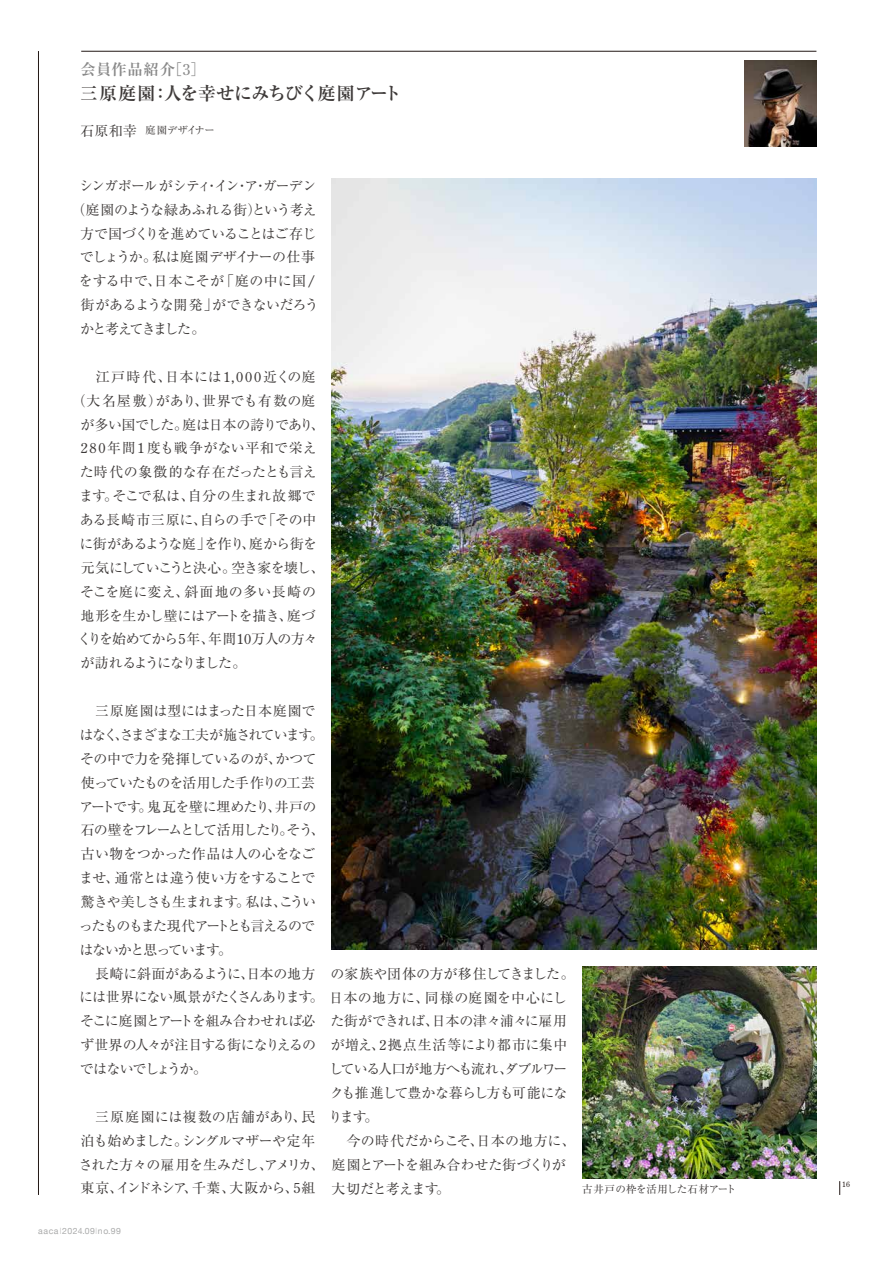
<style>
.page{position:relative;width:893px;height:1263px;background:#fff}
.page>*{position:absolute;margin:0;border:0;box-sizing:border-box;transform-origin:0 0}
.t1{font:700 18px "Ryumin Pro";letter-spacing:-.025em;color:#3e3a39}
.t2{font:700 15.3px "Ryumin Pro";letter-spacing:.045em;color:#898989}
.t3{font:13.95px/23.9px "Ryumin Pro";letter-spacing:-.06em;color:#3e3a39}
.t4{font:13.95px/23.9px "Ryumin Pro";letter-spacing:-.04em;color:#3e3a39}
.t5{font:13.95px/23.9px "Ryumin Pro";letter-spacing:-.02em;color:#3e3a39}
.t6{font:13.95px "Ryumin Pro";letter-spacing:.015em;color:#3e3a39}
.t7{font:13.95px "Ryumin Pro";letter-spacing:-.065em;color:#3e3a39}
.t8{font:13.95px "Ryumin Pro";letter-spacing:-.07em;color:#3e3a39}
.t9{font:13.95px "Ryumin Pro";letter-spacing:.04em;color:#3e3a39}
.t10{font:13.95px "Ryumin Pro";letter-spacing:-.075em;color:#3e3a39}
.t11{font:13.95px "Ryumin Pro";letter-spacing:.025em;color:#3e3a39}
.t12{font:13.95px "Ryumin Pro";color:#3e3a39}
.t13{font:13.95px "Ryumin Pro";letter-spacing:-.015em;color:#3e3a39}
.t14{font:13.95px "Ryumin Pro";letter-spacing:.01em;color:#3e3a39}
.t15{font:13.95px "Ryumin Pro";letter-spacing:.02em;color:#3e3a39}
.t16{font:13.95px "Ryumin Pro";letter-spacing:-.14em;color:#3e3a39}
.t17{font:13.95px "Ryumin Pro";letter-spacing:-.105em;color:#3e3a39}
.t18{font:10.5px "Ryumin Pro";letter-spacing:-.005em;color:#3e3a39}
.t19{font:10.5px "Ryumin Pro";letter-spacing:-.045em;color:#3e3a39}
.t20{font:8.7px "Helvetica Neue";letter-spacing:.065em;color:#aaabab}
.t21{font:7.5px "Century Old Style Std";color:#221815}
.s1{font-family:"Century Old Style Std";font-weight:400}
.s2{font-weight:400}
.s3{font-size:13.95px}
.s4{font-family:"Century Old Style Std"}
</style>
<div class="page">
<hr style="left:81px;top:51px;width:735px;height:1px;background:#221815">
<hr style="left:38px;top:51px;width:1px;height:1144px;background:#221815">
<svg style="left:839px;top:1181px;width:1px;height:14px"></svg>
<img style="left:332px;top:179px;width:484px;height:770px">
<img style="left:583px;top:966px;width:233px;height:213px">
<img style="left:744px;top:61px;width:72px;height:86px">
<p class="t2" style="left:81px;top:58px;width:127px">会員作品紹介［<span class="s1">3</span><span class="s2">］</span></p>
<p class="t1" style="left:80px;top:79px;width:323px">三原庭園：人を幸せにみちびく庭園アート</p>
<p class="t19" style="left:81px;top:122px;width:136px"><span class="s3">石原和幸</span> 庭園デザイナー</p>
<p class="t7" style="left:79px;top:175px;width:239px">シンガポールがシティ・イン・ア・ガーデン</p>
<p class="t4" style="left:72px;top:197px;width:247px">（庭園のような緑あふれる街）という考え</p>
<p class="t10" style="left:80px;top:222px;width:237px">方で国づくりを進めていることはご存じ</p>
<p class="t4" style="left:80px;top:244px;width:237px">でしょうか。私は庭園デザイナーの仕事</p>
<p class="t11" style="left:79px;top:270px;width:238px">をする中で、日本こそが「庭の中に国<span class="s4">/</span></p>
<p class="t4" style="left:81px;top:292px;width:240px">街があるような開発」ができないだろう</p>
<p class="t17" style="left:80px;top:318px;width:127px">かと考えてきました。</p>
<p class="t9" style="left:81px;top:366px;width:236px">　江戸時代、日本には<span class="s4">1,000</span>近くの庭</p>
<p class="t6" style="left:72px;top:389px;width:245px">（大名屋敷）があり、世界でも有数の庭</p>
<p class="t4" style="left:80px;top:411px;width:246px">が多い国でした。庭は日本の誇りであり、</p>
<p class="t6" style="left:81px;top:437px;width:237px"><span class="s4">280</span>年間<span class="s4">1</span>度も戦争がない平和で栄え</p>
<p class="t14" style="left:80px;top:461px;width:238px">た時代の象徴的な存在だったとも言え</p>
<p class="t12" style="left:79px;top:485px;width:238px">ます。そこで私は、自分の生まれ故郷で</p>
<p class="t4" style="left:80px;top:507px;width:238px">ある長崎市三原に、自らの手で「その中</p>
<p class="t4" style="left:79px;top:531px;width:239px">に街があるような庭」を作り、庭から街を</p>
<p class="t4" style="left:81px;top:555px;width:246px">元気にしていこうと決心。空き家を壊し、</p>
<p class="t15" style="left:80px;top:580px;width:238px">そこを庭に変え、斜面地の多い長崎の</p>
<p class="t4" style="left:81px;top:602px;width:236px">地形を生かし壁にはアートを描き、庭づ</p>
<p class="t8" style="left:78px;top:628px;width:242px">くりを始めてから<span class="s4">5</span>年、年間<span class="s4">10</span>万人の方々</p>
<p class="t16" style="left:80px;top:652px;width:168px">が訪れるようになりました。</p>
<p class="t3" style="left:79px;top:698px;width:489px">　三原庭園は型にはまった日本庭園で<br>はなく、さまざまな工夫が施されています。<br>その中で力を発揮しているのが、かつて<br>使っていたものを活用した手作りの工芸<br>アートです。鬼瓦を壁に埋めたり、井戸の<br>石の壁をフレームとして活用したり。そう、<br>古い物をつかった作品は人の心をなご<br>ませ、通常とは違う使い方をすることで<br>驚きや美しさも生まれます。私は、こうい<br>ったものもまた現代アートとも言えるので<br>はないかと思っています。<br>　長崎に斜面があるように、日本の地方<br>には世界にない風景がたくさんあります。日本の地方に、同様の庭園を中心にしそこに庭園とアートを組み合わせれば必<br>ず世界の人々が注目する街になりえるの<br>ではないでしょうか。</p>
<p class="t5" style="left:79px;top:1104px;width:248px">　三原庭園には複数の店舗があり、民泊も始めました。シングルマザーや定年された方々の雇用を生みだし、アメリカ、東京、インドネシア、千葉、大阪から、<span class="s4">5</span>組</p>
<p class="t13" style="left:330px;top:962px;width:246px">の家族や団体の方が移住してきました。</p>
<p class="t4" style="left:329px;top:1008px;width:249px">た街ができれば、日本の津々浦々に雇用が増え、<span class="s4">2</span>拠点生活等により都市に集中している人口が地方へも流れ、ダブルワークも推進して豊かな暮らし方も可能になります。<br>　今の時代だからこそ、日本の地方に、庭園とアートを組み合わせた街づくりが大切だと考えます。</p>
<p class="t20" style="left:38px;top:1225px;width:84px">aaca l 2024.09l no.99</p>
<p class="t18" style="left:582px;top:1180px;width:155px">古井戸の枠を活用した石材アート</p>
<p class="t21" style="left:842px;top:1180px;width:9px">16</p>
</div>
